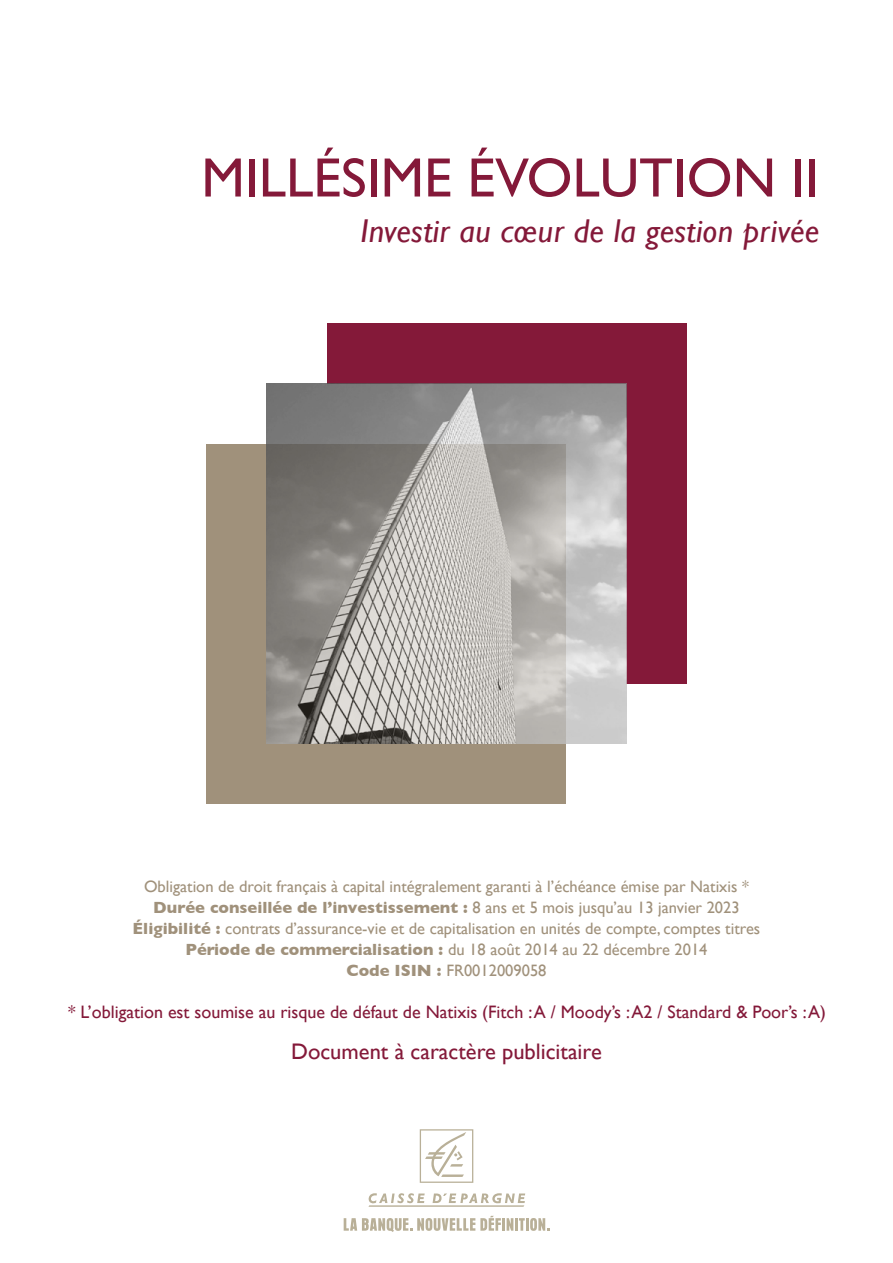
<style>
.page{position:relative;width:893px;height:1263px;background:#fff}
.page>*{position:absolute;margin:0;border:0;box-sizing:border-box;transform-origin:0 0}
.t1{font:55.65px "Gill Sans";color:#841939}
.t2{font:italic 33px "Gill Sans";letter-spacing:.01em;color:#841939}
.t3{font:22.5px "Gill Sans";color:#841939}
.t4{font:18px "Gill Sans";color:#841939}
.t5{font:16.5px/21px "Gill Sans";color:#a0917b;text-align:center}
.s1{font-weight:700}
</style>
<div class="page">
<svg style="left:420px;top:1129px;width:53px;height:54px"></svg>
<svg style="left:344px;top:1216px;width:205px;height:16px"></svg>
<svg style="left:368px;top:1193px;width:157px;height:14px"></svg>
<div style="left:207px;top:444px;width:359px;height:359px;background:#a0917b"></div>
<div style="left:327px;top:324px;width:359px;height:60px;background:#841939"></div>
<div style="left:626px;top:324px;width:60px;height:359px;background:#841939"></div>
<img style="left:267px;top:384px;width:359px;height:359px">
<h1 class="t1" style="left:201px;top:145px;width:601px">Millésime Évolution II</h1>
<h2 class="t2" style="left:360px;top:212px;width:460px">Investir au cœur de la gestion privée</h2>
<p class="t5" style="left:133px;top:875px;width:629px">Obligation de droit français à capital intégralement garanti à l’échéance émise par Natixis * <span class="s1">Durée conseillée de l’investissement :</span> 8 ans et 5 mois jusqu’au 13 janvier 2023<br><span class="s1">Éligibilité :</span> contrats d’assurance-vie et de capitalisation en unités de compte, comptes titres <span class="s1">Période de commercialisation :</span> du 18 août 2014 au 22 décembre 2014<br><span class="s1">Code ISIN :</span> FR0012009058</p>
<p class="t4" style="left:68px;top:1001px;width:759px">* L’obligation est soumise au risque de défaut de Natixis (Fitch : A / Moody’s : A2 / Standard &amp; Poor’s : A)</p>
<h3 class="t3" style="left:291px;top:1038px;width:312px">Document à caractère publicitaire</h3>
</div>
